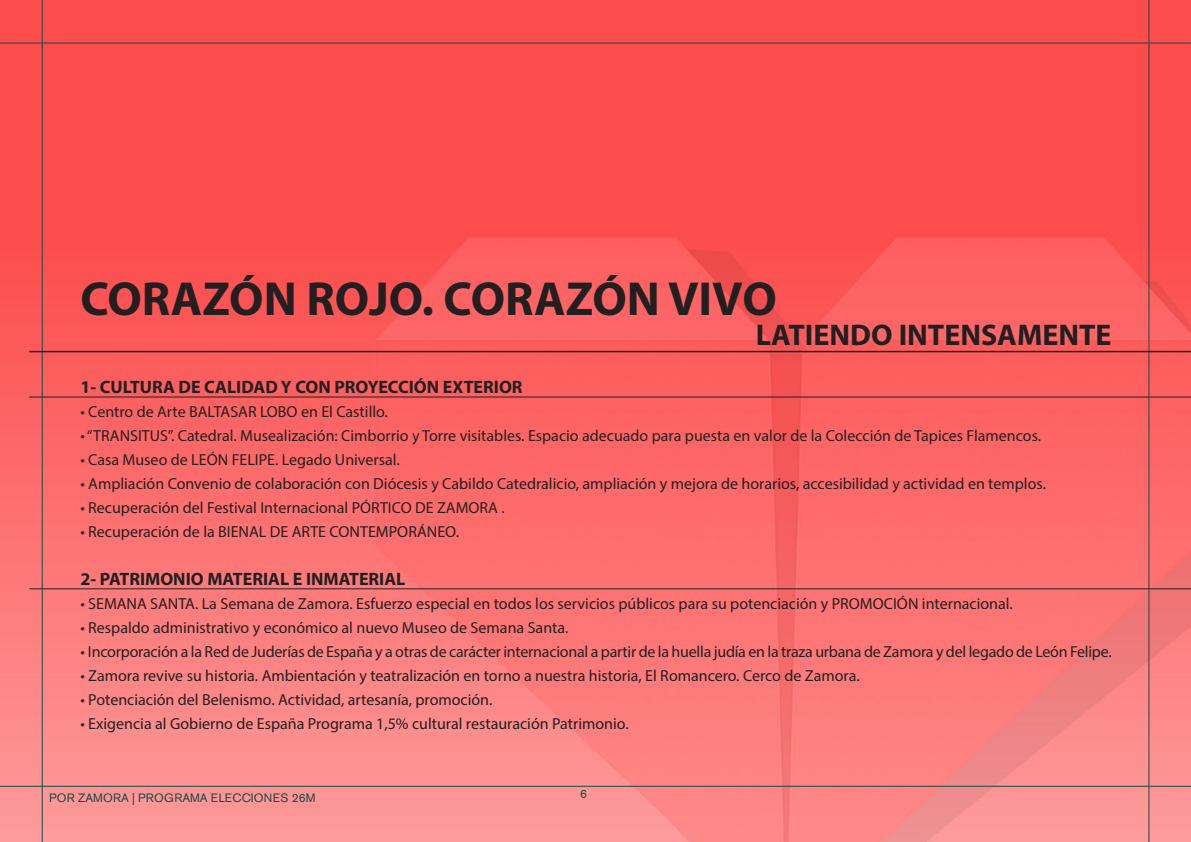
<style>
.page{position:relative;width:1191px;height:842px;background:#fff}
.page>*{position:absolute;margin:0;border:0;box-sizing:border-box;transform-origin:0 0}
.t1{font:700 48px "Myriad Pro";color:#231f20}
.t2{font:700 30px "Myriad Pro";color:#231f20}
.t3{font:700 18px "Myriad Pro";color:#231f20}
.t4{font:16px "Myriad Pro";color:#231f20}
.t5{font:12px "Akzidenz Grotesk BE";letter-spacing:.02em;color:#184a45}
</style>
<div class="page">
<img style="left:0;top:0;width:1190px;height:842px">
<hr style="left:0;top:43px;width:1191px;height:1px;background:#184a45">
<hr style="left:1148px;top:0;width:1px;height:842px;background:#184a45">
<hr style="left:0;top:786px;width:1191px;height:1px;background:#184a45">
<hr style="left:42px;top:0;width:1px;height:842px;background:#184a45">
<hr style="left:29px;top:351px;width:1162px;height:1px;background:#231f20">
<hr style="left:29px;top:396px;width:1162px;height:1px;background:#231f20">
<hr style="left:29px;top:588px;width:1162px;height:1px;background:#231f20">
<h1 class="t1" style="left:80px;top:268px;width:698px">CORAZÓN ROJO. CORAZÓN VIVO</h1>
<h2 class="t2" style="left:755px;top:316px;width:357px">LATIENDO INTENSAMENTE</h2>
<p class="t3" style="left:80px;top:375px;width:444px">1- CULTURA DE CALIDAD Y CON PROYECCIÓN EXTERIOR</p>
<p class="t4" style="left:80px;top:402px;width:309px">• Centro de Arte BALTASAR LOBO en El Castillo.</p>
<p class="t4" style="left:80px;top:426px;width:962px">• “TRANSITUS”. Catedral. Musealización: Cimborrio y Torre visitables. Espacio adecuado para puesta en valor de la Colección de Tapices Flamencos.</p>
<p class="t4" style="left:80px;top:450px;width:321px">• Casa Museo de LEÓN FELIPE. Legado Universal.</p>
<p class="t4" style="left:80px;top:474px;width:967px">• Ampliación Convenio de colaboración con Diócesis y Cabildo Catedralicio, ampliación y mejora de horarios, accesibilidad y actividad en templos.</p>
<p class="t4" style="left:80px;top:498px;width:426px">• Recuperación del Festival Internacional PÓRTICO DE ZAMORA .</p>
<p class="t4" style="left:80px;top:522px;width:380px">• Recuperación de la BIENAL DE ARTE CONTEMPORÁNEO.</p>
<p class="t3" style="left:80px;top:567px;width:326px">2- PATRIMONIO MATERIAL E INMATERIAL</p>
<p class="t4" style="left:80px;top:594px;width:934px">• SEMANA SANTA. La Semana de Zamora. Esfuerzo especial en todos los servicios públicos para su potenciación y PROMOCIÓN internacional.</p>
<p class="t4" style="left:80px;top:618px;width:489px">• Respaldo administrativo y económico al nuevo Museo de Semana Santa.</p>
<p class="t4" style="left:80px;top:642px;width:1033px">• Incorporación a la Red de Juderías de España y a otras de carácter internacional a partir de la huella judía en la traza urbana de Zamora y del legado de León Felipe.</p>
<p class="t4" style="left:80px;top:666px;width:781px">• Zamora revive su historia. Ambientación y teatralización en torno a nuestra historia, El Romancero. Cerco de Zamora.</p>
<p class="t4" style="left:80px;top:690px;width:414px">• Potenciación del Belenismo. Actividad, artesanía, promoción.</p>
<p class="t4" style="left:80px;top:714px;width:550px">• Exigencia al Gobierno de España Programa 1,5% cultural restauración Patrimonio.</p>
<p class="t5" style="left:49px;top:791px;width:268px">POR ZAMORA | PROGRAMA ELECCIONES 26M</p>
<p class="t5" style="left:580px;top:787px;width:8px">6</p>
</div>
